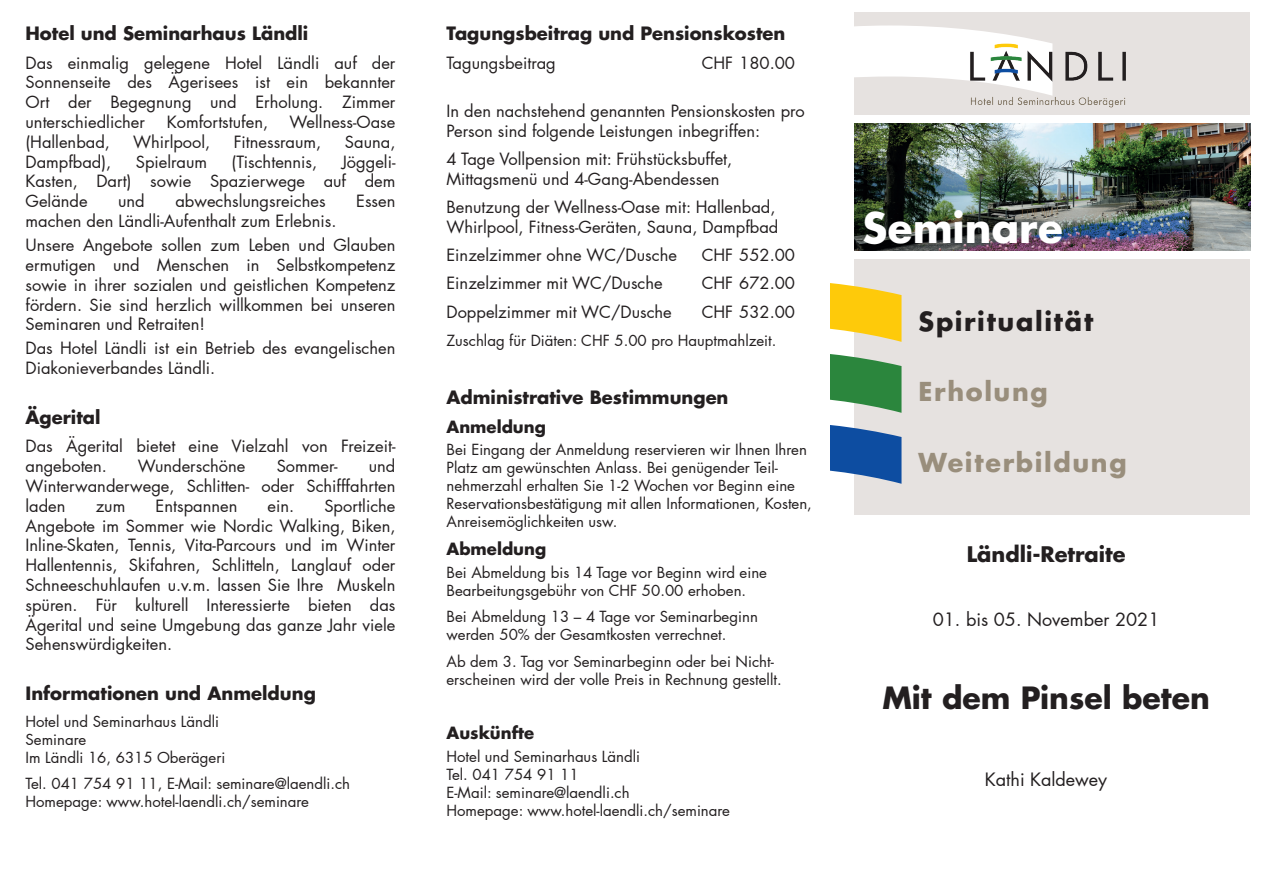
<style>
.page{position:relative;width:1263px;height:893px;background:#fff}
.page>*{position:absolute;margin:0;border:0;box-sizing:border-box;transform-origin:0 0}
.t1{font:700 40.5px "Futura LT Pro";color:#fff}
.t2{font:700 30px "Futura LT Pro";color:#231f20}
.t3{font:700 25.5px "Futura LT Pro";letter-spacing:.065em;color:#998e7c}
.t4{font:700 25.5px "Futura LT Pro";letter-spacing:.065em;color:#231f20}
.t5{font:700 21px "Futura LT Pro";color:#231f20}
.t6{font:700 18px "Futura LT Pro";color:#231f20}
.t7{font:18px "Futura LT Pro";color:#231f20}
.t8{font:16.5px/19.8px "Futura LT Pro";color:#231f20}
.t9{font:700 16.5px "Futura LT Pro";color:#231f20}
.t10{font:15px/18px "Futura LT Pro";color:#231f20}
</style>
<div class="page">
<div style="left:855px;top:13px;width:395px;height:102px;background:#e6e2e0"></div>
<img style="left:855px;top:123px;width:395px;height:128px">
<svg style="left:854px;top:26px;width:98px;height:70px"></svg>
<div style="left:855px;top:259px;width:395px;height:255px;background:#e6e2e0"></div>
<svg style="left:830px;top:279px;width:71px;height:63px"></svg>
<svg style="left:830px;top:350px;width:71px;height:63px"></svg>
<svg style="left:830px;top:421px;width:71px;height:63px"></svg>
<img style="left:952px;top:28px;width:174px;height:80px">
<p class="t6" style="left:26px;top:20px;width:284px">Hotel und Seminarhaus Ländli</p>
<p class="t8" style="left:26px;top:53px;width:371px;text-align:justify">Das einmalig gelegene Hotel Ländli auf der Sonnenseite des Ägerisees ist ein bekannter Ort der Begegnung und Erholung. Zimmer unterschiedlicher</p>
<p class="t8" style="left:167px;top:112px;width:103px">Komfortstufen,</p>
<p class="t8" style="left:290px;top:112px;width:107px">Wellness-Oase</p>
<p class="t8" style="left:26px;top:132px;width:86px">(Hallenbad,</p>
<p class="t8" style="left:133px;top:132px;width:79px">Whirlpool,</p>
<p class="t8" style="left:234px;top:132px;width:89px">Fitnessraum,</p>
<p class="t8" style="left:345px;top:132px;width:52px">Sauna,</p>
<p class="t8" style="left:26px;top:152px;width:87px">Dampfbad),</p>
<p class="t8" style="left:136px;top:152px;width:73px">Spielraum</p>
<p class="t8" style="left:232px;top:152px;width:87px">(Tischtennis,</p>
<p class="t8" style="left:26px;top:152px;width:371px;text-align:justify;text-indent:316px">Jöggeli-Kasten, Dart) sowie Spazierwege auf dem Gelände</p>
<p class="t8" style="left:118px;top:191px;width:28px">und</p>
<p class="t8" style="left:175px;top:191px;width:152px">abwechslungsreiches</p>
<p class="t8" style="left:356px;top:191px;width:41px">Essen</p>
<p class="t8" style="left:26px;top:209px;width:371px;line-height:24px">machen den Ländli-Aufenthalt zum Erlebnis.<br>Unsere Angebote sollen zum Leben und Glauben</p>
<p class="t8" style="left:26px;top:255px;width:371px;text-align:justify">ermutigen und Menschen in Selbstkompetenz sowie in ihrer sozialen und geistlichen Kompetenz fördern. Sie sind herzlich willkommen bei unseren Seminaren und Retraiten!</p>
<p class="t8" style="left:26px;top:338px;width:371px">Das Hotel Ländli ist ein Betrieb des evangelischen<br>Diakonieverbandes Ländli.</p>
<p class="t6" style="left:26px;top:403px;width:77px">Ägerital</p>
<p class="t8" style="left:26px;top:436px;width:371px">Das Ägerital bietet eine Vielzahl von Freizeit&shy;angeboten.</p>
<p class="t8" style="left:26px;top:456px;width:371px;text-align:justify;text-indent:343px">und Winterwanderwege, Schlitten- oder Schifffahrten laden</p>
<p class="t8" style="left:138px;top:456px;width:109px">Wunderschöne</p>
<p class="t8" style="left:277px;top:456px;width:62px">Sommer-</p>
<p class="t8" style="left:26px;top:496px;width:371px;text-align:justify;text-indent:299px">Sportliche Angebote im Sommer wie Nordic Walking, Biken, Inline-Skaten, Tennis, Vita-Parcours und im Winter Hallentennis, Skifahren, Schlitteln, Langlauf oder Schneeschuhlaufen u.v.m. lassen Sie Ihre Muskeln spüren. Für kulturell Interessierte bieten das Ägerital und seine Umgebung das ganze Jahr viele Sehenswürdigkeiten.</p>
<p class="t6" style="left:26px;top:680px;width:292px">Informationen und Anmeldung</p>
<p class="t10" style="left:26px;top:712px;width:201px">Hotel und Seminarhaus Ländli<br>Seminare<br>Im Ländli 16, 6315 Oberägeri</p>
<p class="t10" style="left:26px;top:775px;width:326px">Tel. 041 754 91 11, E-Mail: seminare@laendli.ch<br>Homepage: www.hotel-laendli.ch/seminare</p>
<p class="t8" style="left:96px;top:496px;width:31px">zum</p>
<p class="t8" style="left:156px;top:496px;width:83px">Entspannen</p>
<p class="t8" style="left:268px;top:496px;width:28px">ein.</p>
<p class="t6" style="left:446px;top:20px;width:340px">Tagungsbeitrag und Pensionskosten</p>
<p class="t8" style="left:446px;top:53px;width:111px">Tagungsbeitrag</p>
<p class="t8" style="left:702px;top:53px;width:95px">CHF 180.00</p>
<p class="t8" style="left:446px;top:101px;width:360px">In den nachstehend genannten Pensionskosten pro<br>Person sind folgende Leistungen inbegriffen:</p>
<p class="t8" style="left:446px;top:149px;width:287px">4 Tage Vollpension mit: Frühstücksbuffet,<br>Mittagsmenü und 4-Gang-Abendessen</p>
<p class="t8" style="left:446px;top:197px;width:333px">Benutzung der Wellness-Oase mit: Hallenbad,<br>Whirlpool, Fitness-Geräten, Sauna, Dampfbad</p>
<p class="t8" style="left:446px;top:245px;width:232px">Einzelzimmer ohne WC/Dusche</p>
<p class="t8" style="left:702px;top:245px;width:95px">CHF 552.00</p>
<p class="t8" style="left:446px;top:273px;width:218px">Einzelzimmer mit WC/Dusche</p>
<p class="t8" style="left:702px;top:273px;width:95px">CHF 672.00</p>
<p class="t8" style="left:446px;top:301px;width:227px">Doppelzimmer mit WC/Dusche</p>
<p class="t8" style="left:702px;top:301px;width:95px">CHF 532.00</p>
<p class="t10" style="left:446px;top:331px;width:331px">Zuschlag für Diäten: CHF 5.00 pro Hauptmahlzeit.</p>
<p class="t6" style="left:446px;top:384px;width:284px">Administrative Bestimmungen</p>
<p class="t9" style="left:446px;top:414px;width:101px">Anmeldung</p>
<p class="t10" style="left:446px;top:440px;width:367px">Bei Eingang der Anmeldung reservieren wir Ihnen Ihren Platz am gewünschten Anlass. Bei genügender Teil&shy;nehmerzahl erhalten Sie 1-2 Wochen vor Beginn eine Reservationsbestätigung mit allen Informationen, Kosten, Anreisemöglichkeiten usw.</p>
<p class="t9" style="left:446px;top:536px;width:101px">Abmeldung</p>
<p class="t10" style="left:446px;top:563px;width:322px">Bei Abmeldung bis 14 Tage vor Beginn wird eine<br>Bearbeitungsgebühr von CHF 50.00 erhoben.</p>
<p class="t10" style="left:446px;top:607px;width:313px">Bei Abmeldung 13 – 4 Tage vor Seminarbeginn werden 50% der Gesamtkosten verrechnet.</p>
<p class="t10" style="left:446px;top:652px;width:337px">Ab dem 3. Tag vor Seminarbeginn oder bei Nicht&shy;erscheinen wird der volle Preis in Rechnung gestellt.</p>
<p class="t9" style="left:446px;top:720px;width:89px">Auskünfte</p>
<p class="t10" style="left:446px;top:747px;width:285px">Hotel und Seminarhaus Ländli<br>Tel. 041 754 91 11<br>E-Mail: seminare@laendli.ch<br>Homepage: www.hotel-laendli.ch/seminare</p>
<h1 class="t1" style="left:862px;top:197px;width:202px">Seminare</h1>
<h3 class="t4" style="left:918px;top:301px;width:176px">Spiritualität</h3>
<h3 class="t3" style="left:918px;top:372px;width:131px">Erholung</h3>
<h3 class="t3" style="left:918px;top:442px;width:210px">Weiterbildung</h3>
<p class="t5" style="left:967px;top:538px;width:160px">Ländli-Retraite</p>
<p class="t7" style="left:933px;top:607px;width:228px">01. bis 05. November 2021</p>
<h2 class="t2" style="left:882px;top:675px;width:329px">Mit dem Pinsel beten</h2>
<p class="t7" style="left:985px;top:767px;width:124px">Kathi Kaldewey</p>
</div>
